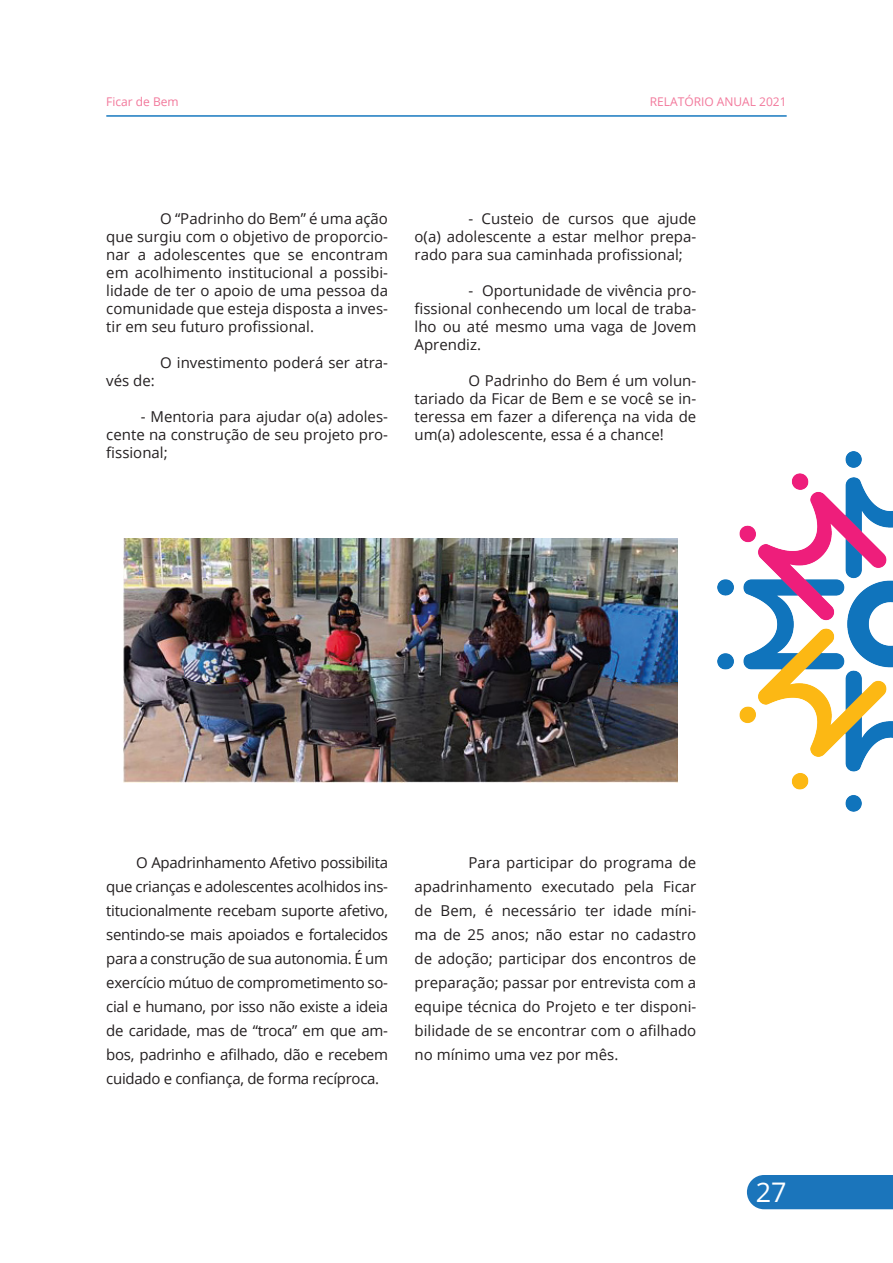
<style>
.page{position:relative;width:893px;height:1263px;background:#fff}
.page>*{position:absolute;margin:0;border:0;box-sizing:border-box;transform-origin:0 0}
.t1{font:27px "Open Sans";color:#fff}
.TEXTO1{font:15px/24px "Open Sans";color:#231f20;text-align:justify}
.t2{font:12px "Open Sans";color:#f2789b}
</style>
<div class="page">
<div style="left:747px;top:1175px;width:146px;height:34px;background:#1b75bb"></div>
<hr style="left:106px;top:115px;width:681px;height:2px;background:#1779bf">
<img style="left:718px;top:452px;width:175px;height:359px">
<img style="left:123px;top:538px;width:555px;height:244px">
<p class="t2" style="left:106px;top:93px;width:74px">Ficar de Bem</p>
<p class="t2" style="left:650px;top:94px;width:138px">RELATÓRIO ANUAL 2021</p>
<p class="TEXTO1" style="left:106px;top:209px;width:283px;line-height:18px;text-indent:54px">O “Padrinho do Bem” é uma ação que surgiu com o objetivo de proporcio&shy;nar a adolescentes que se encontram em acolhimento institucional a possibi&shy;lidade de ter o apoio de uma pessoa da comunidade que esteja disposta a inves&shy;tir em seu futuro profissional.</p>
<p class="TEXTO1" style="left:160px;top:350px;width:229px">O investimento poderá ser atra-</p>
<p class="TEXTO1" style="left:106px;top:368px;width:50px">vés de:</p>
<p class="TEXTO1" style="left:106px;top:407px;width:283px;line-height:18px;text-indent:34px">- Mentoria para ajudar o(a) adoles&shy;cente na construção de seu projeto pro&shy;fissional;</p>
<p class="TEXTO1" style="left:415px;top:209px;width:283px;line-height:18px;text-indent:54px">- Custeio de cursos que ajude o(a) adolescente a estar melhor prepa&shy;rado para sua caminhada profissional;</p>
<p class="TEXTO1" style="left:415px;top:281px;width:283px;line-height:18px;text-indent:54px">- Oportunidade de vivência pro&shy;fissional conhecendo um local de traba&shy;lho ou até mesmo uma vaga de Jovem Aprendiz.</p>
<p class="TEXTO1" style="left:415px;top:371px;width:283px;line-height:18px;text-indent:54px">O Padrinho do Bem é um volun&shy;tariado da Ficar de Bem e se você se in&shy;teressa em fazer a diferença na vida de um(a) adolescente, essa é a chance!</p>
<p class="TEXTO1" style="left:106px;top:850px;width:283px;text-indent:30px">O Apadrinhamento Afetivo possibilita que crianças e adolescentes acolhidos ins&shy;titucionalmente recebam suporte afetivo, sentindo-se mais apoiados e fortalecidos para a construção de sua autonomia. É um exercício mútuo de comprometimento so&shy;cial e humano, por isso não existe a ideia de caridade, mas de “troca” em que am&shy;bos, padrinho e afilhado, dão e recebem cuidado e confiança, de forma recíproca.</p>
<p class="TEXTO1" style="left:415px;top:850px;width:283px;text-indent:54px">Para participar do programa de apadrinhamento executado pela Ficar de Bem, é necessário ter idade míni&shy;ma de 25 anos; não estar no cadastro de adoção; participar dos encontros de preparação; passar por entrevista com a equipe técnica do Projeto e ter disponi&shy;bilidade de se encontrar com o afilhado no mínimo uma vez por mês.</p>
<h1 class="t1" style="left:756px;top:1173px;width:32px">27</h1>
</div>
